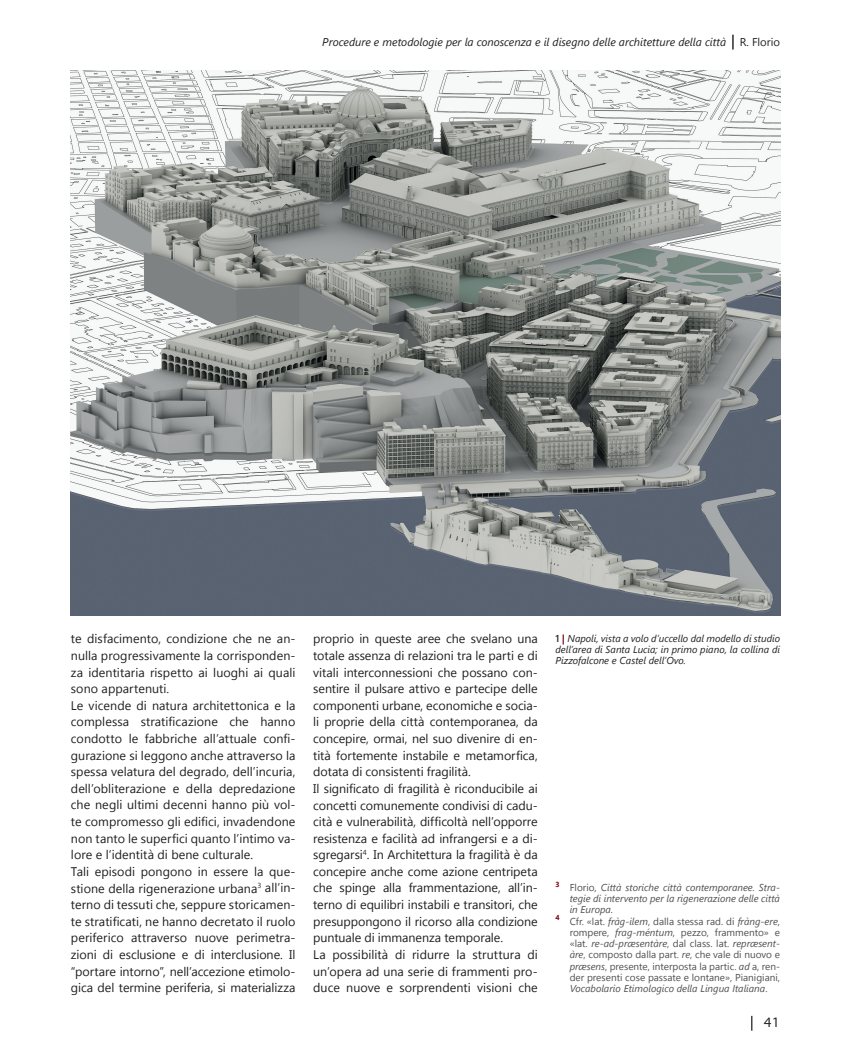
<style>
.page{position:relative;width:851px;height:1063px;background:#fff}
.page>*{position:absolute;margin:0;border:0;box-sizing:border-box;transform-origin:0 0}
.t1{font:12.5px/16.6px "Segoe UI";color:#231f20}
.t2{font:12.5px "Sathu";color:#231f20}
.t3{font:italic 11.25px "Segoe UI";color:#231f20}
.t4{font:10px "Segoe UI";color:#505052}
.t5{font:italic 10px "Segoe UI";color:#505052}
.t6{font:italic 10px/11.2px "Segoe UI";color:#231f20;text-align:justify}
.s1{font-style:normal}
.s2{font-weight:600;font-style:normal}
.s3{font-weight:700;font-style:normal;color:#7e0412}
.s4{font-style:italic}
</style>
<div class="page">
<svg style="left:732px;top:35px;width:1px;height:15px"></svg>
<svg style="left:751px;top:1016px;width:1px;height:15px"></svg>
<img style="left:71px;top:71px;width:709px;height:545px">
<p class="t3" style="left:322px;top:34px;width:459px">Procedure e metodologie per la conoscenza e il disegno delle architetture della città <span class="s1">R. Florio</span></p>
<p class="t1" style="left:71px;top:630px;width:226px">te disfacimento, condizione che ne an&shy;nulla progressivamente la corrisponden&shy;za identitaria rispetto ai luoghi ai quali sono appartenuti.<br>Le vicende di natura architettonica e la complessa stratificazione che hanno condotto le fabbriche all’attuale confi&shy;gurazione si leggono anche attraverso la spessa velatura del degrado, dell’incuria, dell’obliterazione e della depredazione che negli ultimi decenni hanno più vol&shy;te compromesso gli edifici, invadendone non tanto le superfici quanto l’intimo va&shy;lore e l’identità di bene culturale.<br>Tali episodi pongono in essere la que&shy;stione della rigenerazione urbana<sup>3</sup> all’in&shy;terno di tessuti che, seppure storicamen&shy;te stratificati, ne hanno decretato il ruolo periferico attraverso nuove perimetra&shy;zioni di esclusione e di interclusione. Il “portare intorno”, nell’accezione etimolo&shy;gica del termine periferia, si materializza</p>
<p class="t1" style="left:313px;top:630px;width:226px">proprio in queste aree che svelano una totale assenza di relazioni tra le parti e di vitali interconnessioni che possano con&shy;sentire il pulsare attivo e partecipe delle componenti urbane, economiche e socia&shy;li proprie della città contemporanea, da concepire, ormai, nel suo divenire di en&shy;tità fortemente instabile e metamorfica, dotata di consistenti fragilità.<br>Il significato di fragilità è riconducibile ai concetti comunemente condivisi di cadu&shy;cità e vulnerabilità, difficoltà nell’opporre resistenza e facilità ad infrangersi e a di&shy;sgregarsi<sup>4</sup>. In Architettura la fragilità è da concepire anche come azione centripeta che spinge alla frammentazione, all’in&shy;terno di equilibri instabili e transitori, che presuppongono il ricorso alla condizione puntuale di immanenza temporale.<br>La possibilità di ridurre la struttura di un’opera ad una serie di frammenti pro&shy;duce nuove e sorprendenti visioni che</p>
<p class="t6" style="left:555px;top:632px;width:226px"><span class="s2">1</span> <span class="s3">|</span> Napoli, vista a volo d’uccello dal modello di studio dell’area di Santa Lucia; in primo piano, la collina di Pizzofalcone e Castel dell’Ovo.</p>
<p class="t5" style="left:555px;top:880px;width:226px"><sup>3</sup> <span class="s1">Florio,</span> Città storiche città contemporanee. Stra-</p>
<p class="t5" style="left:569px;top:891px;width:212px">tegie di intervento per la rigenerazione delle città</p>
<p class="t5" style="left:569px;top:903px;width:45px">in Europa.</p>
<p class="t4" style="left:555px;top:914px;width:226px"><sup>4</sup> Cfr. «lat. <span class="s4">fràg-ilem</span>, dalla stessa rad. di <span class="s4">fràng-ere</span>,</p>
<p class="t4" style="left:569px;top:925px;width:212px">rompere, <span class="s4">frag-méntum</span>, pezzo, frammento» e</p>
<p class="t5" style="left:569px;top:936px;width:212px"><span class="s1">«lat.</span> re-ad-præsentàre<span class="s1">, dal class. lat.</span> repræsent-</p>
<p class="t4" style="left:569px;top:948px;width:212px"><span class="s4">àre</span>, composto dalla part. <span class="s4">re</span>, che vale di nuovo e</p>
<p class="t4" style="left:569px;top:959px;width:212px"><span class="s4">præsens</span>, presente, interposta la partic. <span class="s4">ad</span> a, ren-</p>
<p class="t4" style="left:569px;top:970px;width:212px">der presenti cose passate e lontane», Pianigiani,</p>
<p class="t5" style="left:569px;top:981px;width:199px">Vocabolario Etimologico della Lingua Italiana<span class="s1">.</span></p>
<p class="t2" style="left:763px;top:1016px;width:18px">41</p>
</div>
